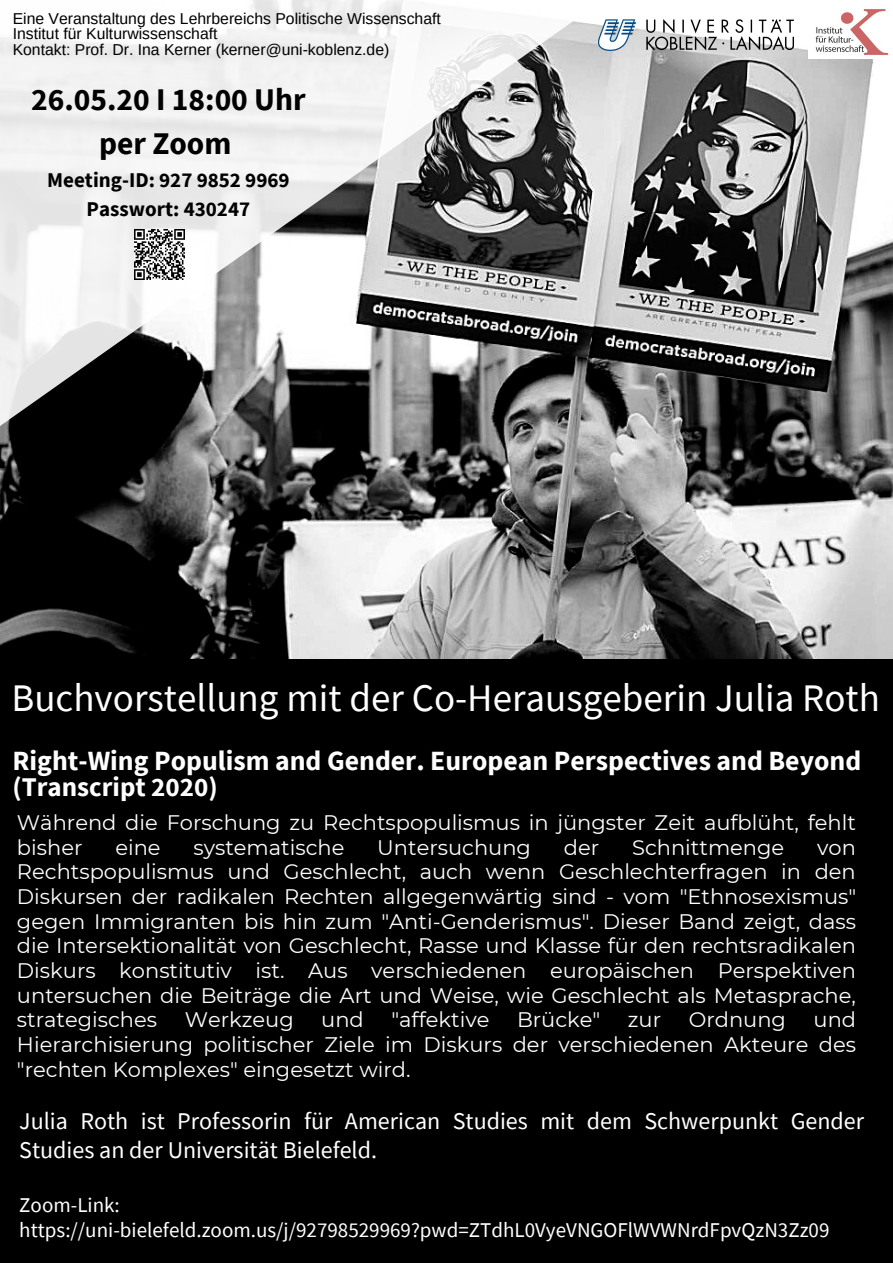
<style>
.page{position:relative;width:893px;height:1263px;background:#000}
.page>*{position:absolute;margin:0;border:0;box-sizing:border-box;transform-origin:0 0}
.t1{font:39px "Source Sans Pro";color:#fff}
.t2{font:700 31.5px/44.1px "Source Sans Pro";color:#000;text-align:center}
.t3{font:700 27.75px "Source Sans Pro";color:#fff}
.t4{font:700 27px "Source Sans Pro";color:#fff}
.t5{font:24px/28.4px "Source Sans Pro";color:#fff}
.t6{font:21px/24.7px "Montserrat";color:#fff;text-align:justify}
.t7{font:21px/25px "Source Sans Pro";color:#fff}
.t8{font:700 21px/29px "Source Sans Pro";color:#000;text-align:center}
.t9{font:15.75px/15.8px "Arimo";color:#000}
</style>
<div class="page">
<img style="left:0;top:0;width:893px;height:658px">
<svg style="left:0;top:0;width:680px;height:583px"></svg>
<img style="left:135px;top:230px;width:49px;height:49px">
<img style="left:808px;top:7px;width:80px;height:51px">
<img style="left:598px;top:20px;width:195px;height:31px">
<p class="t9" style="left:13px;top:10px;width:430px">Eine Veranstaltung des Lehrbereichs Politische Wissenschaft<br>Institut für Kulturwissenschaft<br>Kontakt: Prof. Dr. Ina Kerner (kerner@uni-koblenz.de)</p>
<h2 class="t2" style="left:31px;top:76px;width:276px">26.05.20 I 18:00 Uhr per Zoom</h2>
<p class="t8" style="left:47px;top:165px;width:244px">Meeting-ID: 927 9852 9969<br>Passwort: 430247</p>
<h1 class="t1" style="left:11px;top:673px;width:870px">Buchvorstellung mit der Co-Herausgeberin Julia Roth</h1>
<h3 class="t3" style="left:13px;top:742px;width:850px">Right-Wing Populism and Gender. European Perspectives and Beyond</h3>
<p class="t4" style="left:13px;top:770px;width:207px">(Transcript 2020)</p>
<p class="t6" style="left:17px;top:810px;width:840px">Während die Forschung zu Rechtspopulismus in jüngster Zeit aufblüht, fehlt bisher</p>
<p class="t6" style="left:115px;top:835px;width:47px">eine</p>
<p class="t6" style="left:193px;top:835px;width:152px">systematische</p>
<p class="t6" style="left:377px;top:835px;width:155px">Untersuchung</p>
<p class="t6" style="left:564px;top:835px;width:37px">der</p>
<p class="t6" style="left:632px;top:835px;width:154px">Schnittmenge</p>
<p class="t6" style="left:17px;top:835px;width:841px;text-indent:800px">von Rechtspopulismus und Geschlecht, auch wenn Geschlechterfragen in den Diskursen der radikalen Rechten allgegenwärtig sind - vom "Ethnosexismus" gegen Immigranten bis hin zum "Anti-Genderismus". Dieser Band zeigt, dass die Intersektionalität von Geschlecht, Rasse und Klasse für den rechtsradikalen Diskurs konstitutiv ist. Aus verschiedenen europäischen Perspektiven untersuchen die Beiträge die Art und Weise, wie Geschlecht als Metasprache, strategisches</p>
<p class="t6" style="left:185px;top:1007px;width:111px">Werkzeug</p>
<p class="t6" style="left:321px;top:1007px;width:44px">und</p>
<p class="t6" style="left:391px;top:1007px;width:100px">"affektive</p>
<p class="t6" style="left:517px;top:1007px;width:85px">Brücke"</p>
<p class="t6" style="left:628px;top:1007px;width:35px">zur</p>
<p class="t6" style="left:689px;top:1007px;width:99px">Ordnung</p>
<p class="t6" style="left:17px;top:1007px;width:840px;text-indent:796px">und Hierarchisierung politischer Ziele im Diskurs der verschiedenen Akteure des "rechten Komplexes" eingesetzt wird.</p>
<p class="t5" style="left:19px;top:1106px;width:846px">Julia Roth ist Professorin für American Studies mit dem Schwerpunkt Gender<br>Studies an der Universität Bielefeld.</p>
<p class="t7" style="left:19px;top:1191px;width:811px">Zoom-Link: https://uni-bielefeld.zoom.us/j/92798529969?pwd=ZTdhL0VyeVNGOFlWVWNrdFpvQzN3Zz09</p>
</div>
